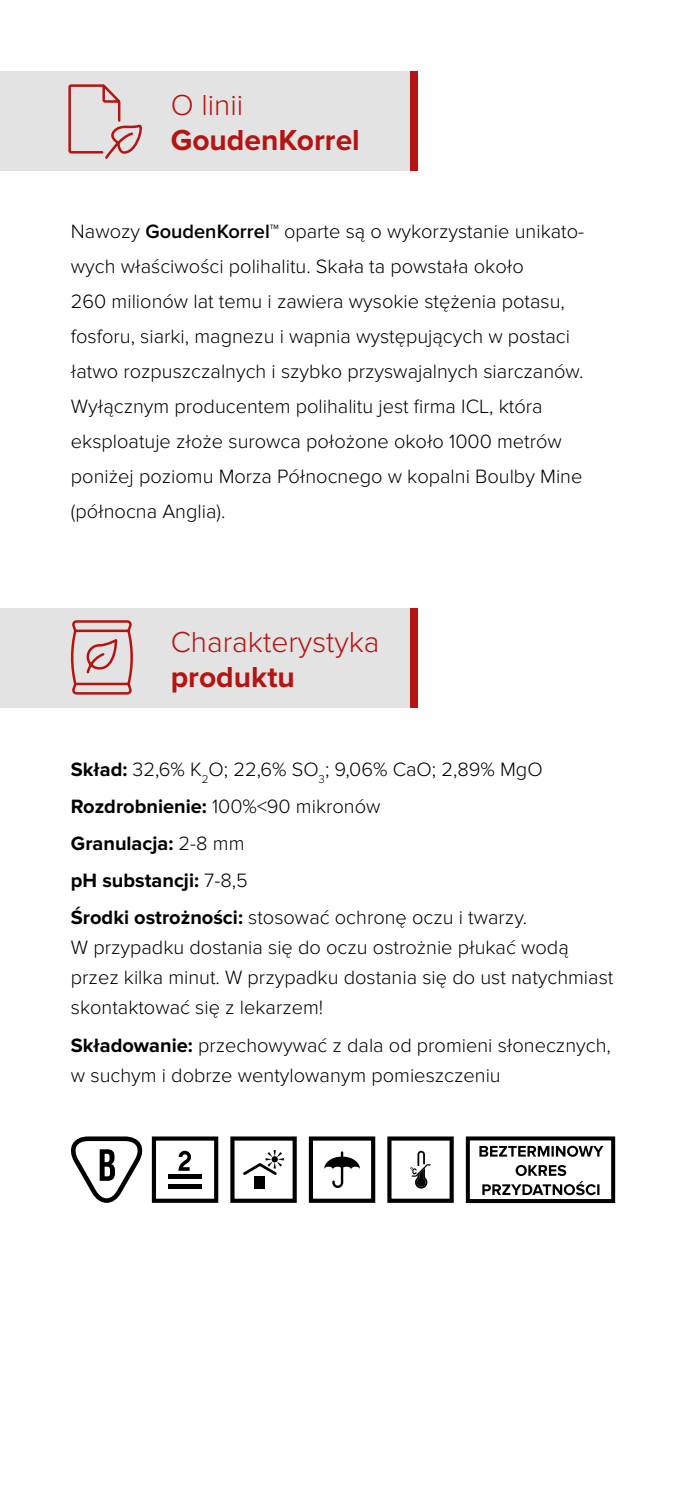
<style>
.page{position:relative;width:688px;height:1489px;background:#fff}
.page>*{position:absolute;margin:0;border:0;box-sizing:border-box;transform-origin:0 0}
.t1{font:300 30px "Proxima Nova";color:#b61413}
.t2{font:700 30px "Proxima Nova";color:#b61413}
.t3{font:300 20px/35px "Proxima Nova";color:#000}
.s1{font-weight:600}
.s2{font-weight:700}
</style>
<div class="page">
<div style="left:0;top:608px;width:410px;height:99px;background:#e3e3e3"></div>
<div style="left:410px;top:608px;width:7px;height:99px;background:#b61413"></div>
<svg style="left:71px;top:620px;width:62px;height:75px"></svg>
<div style="left:0;top:71px;width:410px;height:99px;background:#e3e3e3"></div>
<div style="left:410px;top:71px;width:7px;height:99px;background:#b61413"></div>
<svg style="left:68px;top:84px;width:73px;height:75px"></svg>
<svg style="left:152px;top:1136px;width:66px;height:66px"></svg>
<svg style="left:309px;top:1136px;width:66px;height:66px"></svg>
<svg style="left:230px;top:1136px;width:67px;height:66px"></svg>
<svg style="left:387px;top:1136px;width:66px;height:66px"></svg>
<svg style="left:70px;top:1136px;width:73px;height:66px"></svg>
<div style="left:465px;top:1136px;width:150px;height:66px;border:4px solid #000"></div>
<svg style="left:482px;top:1181px;width:117px;height:14px"></svg>
<svg style="left:515px;top:1165px;width:51px;height:10px"></svg>
<svg style="left:479px;top:1145px;width:124px;height:11px"></svg>
<h1 class="t1" style="left:171px;top:88px;width:74px">O linii</h1>
<h1 class="t2" style="left:171px;top:123px;width:190px">GoudenKorrel</h1>
<p class="t3" style="left:71px;top:214px;width:514px">Nawozy <span class="s1">GoudenKorrel™</span> oparte są o wykorzystanie unikato&shy;wych właściwości polihalitu. Skała ta powstała około<br>260 milionów lat temu i zawiera wysokie stężenia potasu, fosforu, siarki, magnezu i wapnia występujących w postaci łatwo rozpuszczalnych i szybko przyswajalnych siarczanów.<br>Wyłącznym producentem polihalitu jest firma ICL, która eksploatuje złoże surowca położone około 1000 metrów poniżej poziomu Morza Północnego w kopalni Boulby Mine (północna Anglia).</p>
<h1 class="t1" style="left:171px;top:625px;width:210px">Charakterystyka</h1>
<h1 class="t2" style="left:171px;top:660px;width:126px">produktu</h1>
<p class="t3" style="left:71px;top:751px;width:473px;line-height:37px"><span class="s2">Skład:</span> 32,6% K<sub>2</sub>O; 22,6% SO<sub>3</sub>; 9,06% CaO; 2,89% MgO <span class="s2">Rozdrobnienie:</span> 100%&lt;90 mikronów<br><span class="s2">Granulacja:</span> 2-8 mm<br><span class="s2">pH substancji:</span> 7-8,5<br><span class="s2">Środki ostrożności:</span> stosować ochronę oczu i twarzy.</p>
<p class="t3" style="left:71px;top:933px;width:543px;line-height:30px">W przypadku dostania się do oczu ostrożnie płukać wodą przez kilka minut. W przypadku dostania się do ust natychmiast skontaktować się z lekarzem!</p>
<p class="t3" style="left:71px;top:1030px;width:541px;line-height:30px"><span class="s2">Składowanie:</span> przechowywać z dala od promieni słonecznych, w suchym i dobrze wentylowanym pomieszczeniu</p>
</div>
